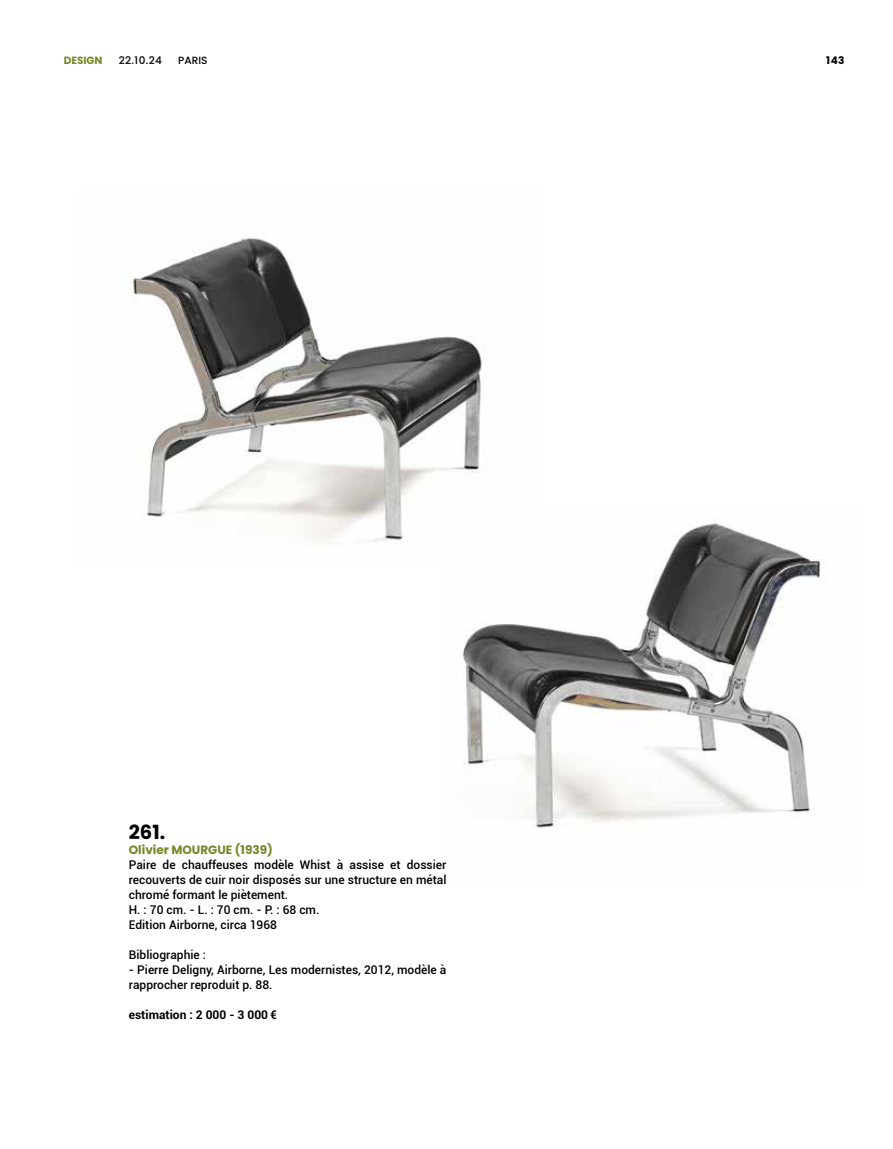
<style>
.page{position:relative;width:893px;height:1149px;background:#fff}
.page>*{position:absolute;margin:0;border:0;box-sizing:border-box;transform-origin:0 0}
.t1{font:700 19.5px "Poppins";color:#000}
.t2{font:500 12px/15px "Roboto";color:#000}
.t3{font:700 12px "Roboto";color:#000}
.t4{font:700 12px "Poppins";color:#77862a}
.t5{font:500 10.5px "Poppins";color:#000}
.t6{font:700 10.5px "Poppins";color:#77862a}
.t7{font:700 10.5px "Poppins";color:#000}
</style>
<div class="page">
<img style="left:463px;top:523px;width:363px;height:305px">
<img style="left:132px;top:238px;width:411px;height:326px">
<p class="t6" style="left:64px;top:54px;width:40px">DESIGN</p>
<p class="t5" style="left:119px;top:54px;width:45px">22.10.24</p>
<p class="t5" style="left:178px;top:54px;width:31px">PARIS</p>
<p class="t7" style="left:826px;top:54px;width:20px">143</p>
<h1 class="t1" style="left:129px;top:820px;width:38px">261.</h1>
<p class="t4" style="left:129px;top:842px;width:145px">Olivier MOURGUE (1939)</p>
<p class="t2" style="left:129px;top:856px;width:319px">Paire de chauffeuses modèle Whist à assise et dossier recouverts de cuir noir disposés sur une structure en métal chromé formant le piètement.<br>H. : 70 cm. - L. : 70 cm. - P. : 68 cm.<br>Edition Airborne, circa 1968</p>
<p class="t2" style="left:129px;top:946px;width:79px">Bibliographie :</p>
<p class="t2" style="left:129px;top:961px;width:319px">- Pierre Deligny, Airborne, Les modernistes, 2012, modèle à rapprocher reproduit p. 88.</p>
<p class="t3" style="left:129px;top:1005px;width:150px">estimation : 2 000 - 3 000 €</p>
</div>
